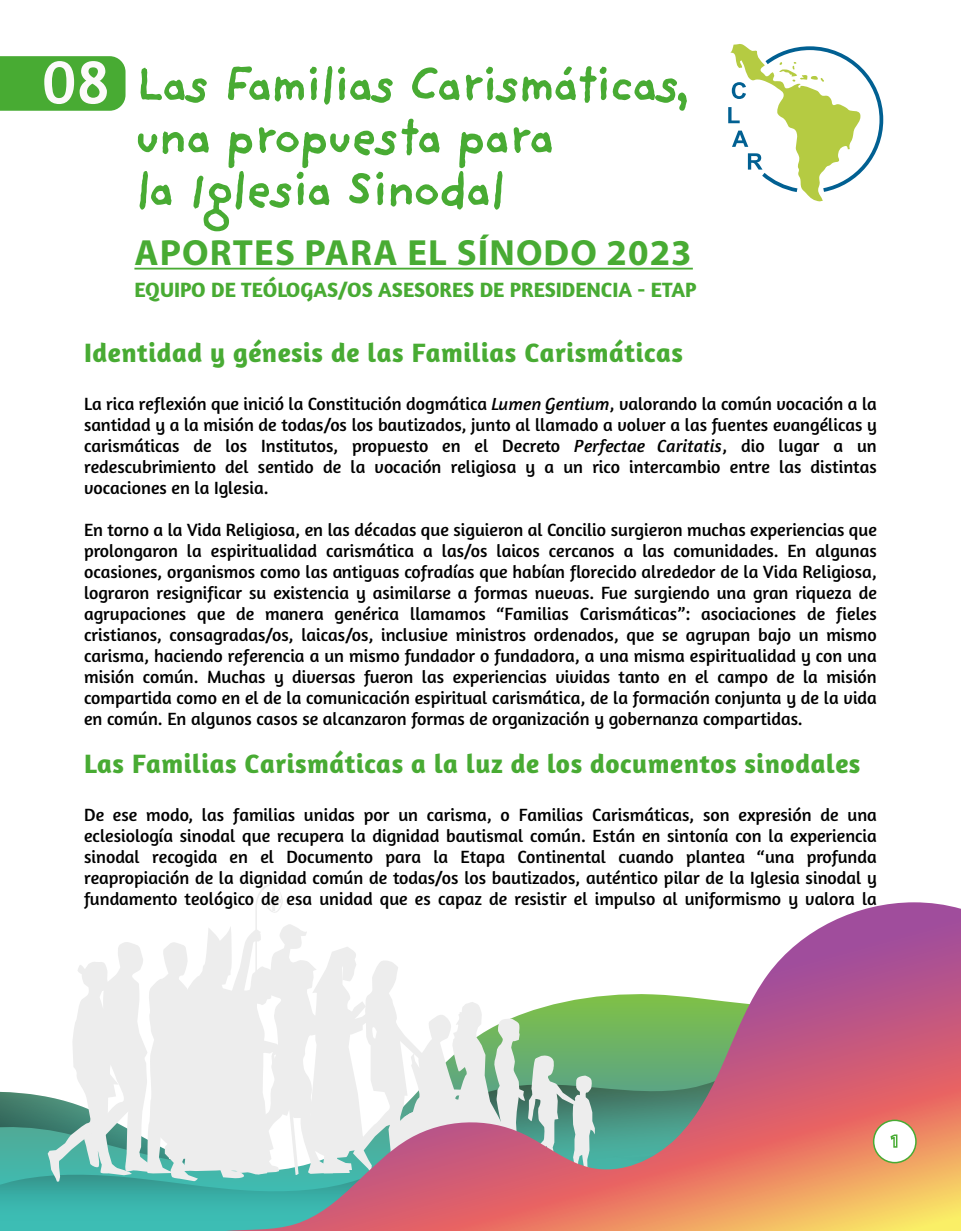
<style>
.page{position:relative;width:961px;height:1231px;background:#fff}
.page>*{position:absolute;margin:0;border:0;box-sizing:border-box;transform-origin:0 0}
.t1{font:700 58.2px "Trebuchet MS";color:#fcfafa}
.t2{font:700 51px/52.5px "Providence Sans Pro";letter-spacing:-.075em;color:#48ab33}
.t3{font:700 36.45px "Myriad Pro";letter-spacing:.03em;color:#48ab33}
.t4{font:700 27px "Amaranth";letter-spacing:.02em;color:#48ab33}
.t5{font:700 21px "Amaranth";color:#48ab33}
.t6{font:18px/21px "Amaranth";color:#000;text-align:justify}
.s1{font-style:italic}
</style>
<div class="page">
<svg style="left:0;top:884px;width:283px;height:347px"></svg>
<svg style="left:225px;top:902px;width:736px;height:329px"></svg>
<div style="left:873px;top:1120px;width:42px;height:42px;background:#fff;border-radius:50%"></div>
<div style="left:872px;top:1119px;width:44px;height:44px;border:2px solid #48ab33;border-radius:50%"></div>
<svg style="left:890px;top:1134px;width:8px;height:14px"></svg>
<div style="left:0;top:56px;width:125px;height:55px;background:#48ab33"></div>
<svg style="left:728px;top:44px;width:156px;height:157px"></svg>
<hr style="left:134px;top:268px;width:559px;height:1px;background:#48ab33">
<h1 class="t1" style="left:42px;top:46px;width:70px">08</h1>
<h2 class="t2" style="left:134px;top:58px;width:557px">Las Familias Carismáticas, una propuesta para<br>la Iglesia Sinodal</h2>
<h3 class="t3" style="left:134px;top:229px;width:559px">APORTES PARA EL SÍNODO 2023</h3>
<p class="t5" style="left:134px;top:277px;width:563px">EQUIPO DE TEÓLOGAS/OS ASESORES DE PRESIDENCIA - ETAP</p>
<h3 class="t4" style="left:84px;top:335px;width:600px">Identidad y génesis de las Familias Carismáticas</h3>
<p class="t6" style="left:84px;top:393px;width:794px">La rica reflexión que inició la Constitución dogmática <span class="s1">Lumen Gentium</span>, valorando la común vocación a la santidad y a la misión de todas/os los bautizados, junto al llamado a volver a las fuentes evangélicas y carismáticas de los Institutos, propuesto en el Decreto <span class="s1">Perfectae Caritatis</span>, dio lugar a un redescubrimiento del sentido de la vocación religiosa y a un rico intercambio entre las distintas vocaciones en la Iglesia.</p>
<p class="t6" style="left:84px;top:519px;width:794px">En torno a la Vida Religiosa, en las décadas que siguieron al Concilio surgieron muchas experiencias que prolongaron la espiritualidad carismática a las/os laicos cercanos a las comunidades. En algunas ocasiones, organismos como las antiguas cofradías que habían florecido alrededor de la Vida Religiosa, lograron resignificar su existencia y asimilarse a formas nuevas. Fue surgiendo una gran riqueza de agrupaciones que de manera genérica llamamos “Familias Carismáticas”: asociaciones de fieles cristianos, consagradas/os, laicas/os, inclusive ministros ordenados, que se agrupan bajo un mismo carisma, haciendo referencia a un mismo fundador o fundadora, a una misma espiritualidad y con una misión común. Muchas y diversas fueron las experiencias vividas tanto en el campo de la misión compartida como en el de la comunicación espiritual carismática, de la formación conjunta y de la vida en común. En algunos casos se alcanzaron formas de organización y gobernanza compartidas.</p>
<h3 class="t4" style="left:84px;top:746px;width:777px">Las Familias Carismáticas a la luz de los documentos sinodales</h3>
<p class="t6" style="left:84px;top:804px;width:794px">De ese modo, las familias unidas por un carisma, o Familias Carismáticas, son expresión de una eclesiología sinodal que recupera la dignidad bautismal común. Están en sintonía con la experiencia sinodal recogida en el Documento para la Etapa Continental cuando plantea “una profunda reapropiación de la dignidad común de todas/os los bautizados, auténtico pilar de la Iglesia sinodal y fundamento teológico de esa unidad que es capaz de resistir el impulso al uniformismo y valora la</p>
</div>
